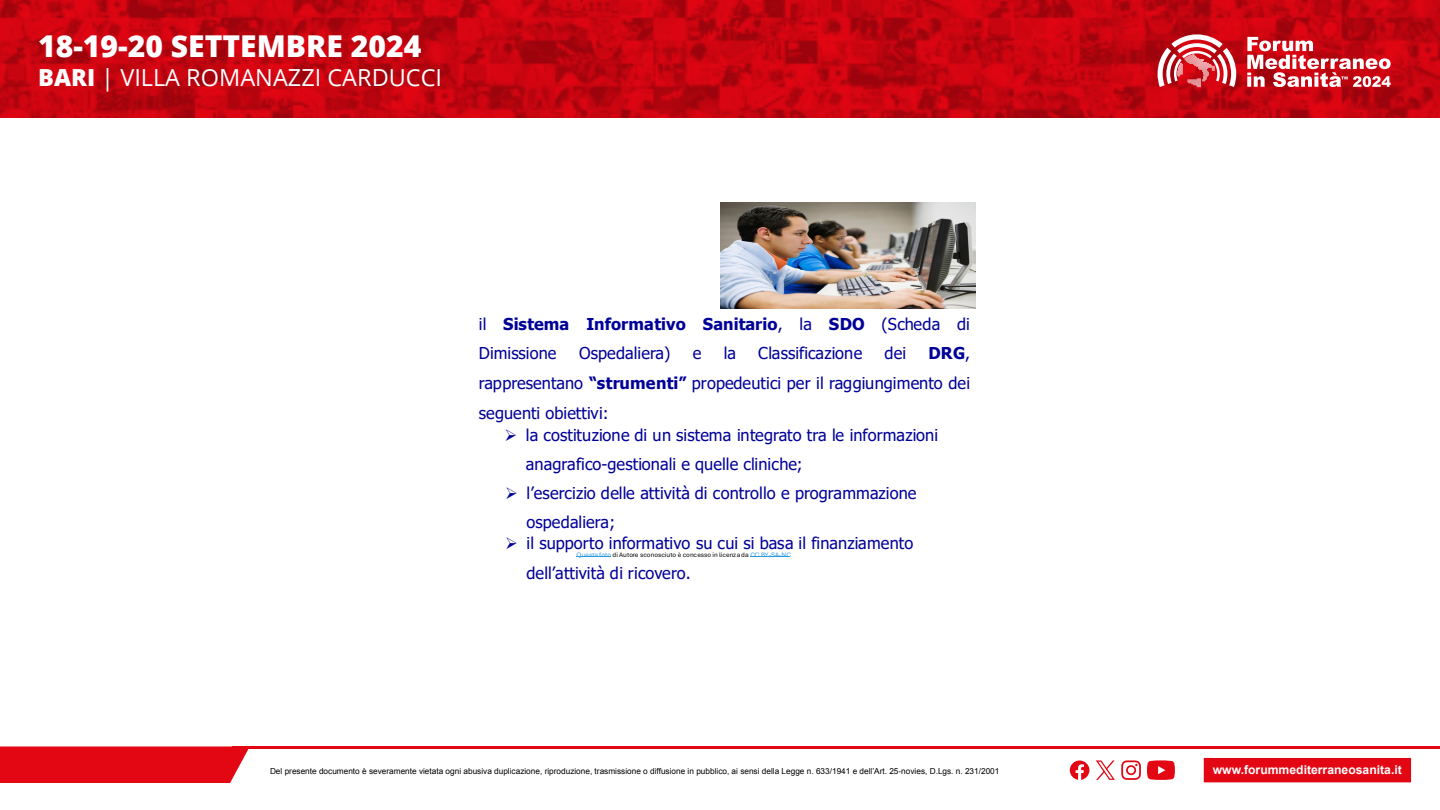
<style>
.page{position:relative;width:1440px;height:810px;background:#fff}
.page>*{position:absolute;margin:0;border:0;box-sizing:border-box;transform-origin:0 0}
.t1{font:800 30.08px "Open Sans";color:#fff}
.t2{font:23.55px "Open Sans";color:#fff}
.t3{font:16.35px/29.8px "Tahoma";letter-spacing:.005em;color:#009}
.t4{font:700 16.35px/29.2px "Tahoma";letter-spacing:.005em;color:#009}
.t5{font:700 12.15px "Arial";color:#fff}
.t6{font:8.25px "Arial";color:#000}
.t7{font:6.75px "Aptos";letter-spacing:.01em;color:#000}
.s1{font-weight:800}
.s2{font-weight:400}
.s3{font-weight:700}
.s4{color:#2998e3}
</style>
<div class="page">
<div style="left:0;top:746px;width:249px;height:37px;background:#e30613"></div>
<hr style="left:232px;top:746px;width:1208px;height:3px;background:#e30613">
<div style="left:1203px;top:757px;width:209px;height:27px;background:#e30613;border:1px solid #fff"></div>
<svg style="left:1121px;top:760px;width:20px;height:20px"></svg>
<svg style="left:1147px;top:760px;width:28px;height:20px"></svg>
<svg style="left:1070px;top:761px;width:19px;height:19px"></svg>
<svg style="left:1096px;top:760px;width:19px;height:20px"></svg>
<svg style="left:0;top:0;width:1440px;height:117px;background:#c2040f"></svg>
<svg style="left:1158px;top:34px;width:78px;height:53px"></svg>
<svg style="left:1247px;top:37px;width:144px;height:50px"></svg>
<img style="left:720px;top:202px;width:255px;height:107px">
<hr style="left:577px;top:557px;width:34px;height:1px;background:#2998e3">
<hr style="left:750px;top:557px;width:40px;height:1px;background:#2998e3">
<h1 class="t1" style="left:38px;top:24px;width:385px">18-19-20 SETTEMBRE 2024</h1>
<h2 class="t2" style="left:38px;top:62px;width:406px"><span class="s1">BARI</span> | VILLA ROMANAZZI CARDUCCI</h2>
<p class="t4" style="left:479px;top:310px;width:493px"><span class="s2">il</span> Sistema Informativo Sanitario<span class="s2">, la</span> SDO <span class="s2">(Scheda di<br>Dimissione</span></p>
<p class="t3" style="left:579px;top:339px;width:93px">Ospedaliera)</p>
<p class="t3" style="left:693px;top:339px;width:10px">e</p>
<p class="t3" style="left:724px;top:339px;width:14px">la</p>
<p class="t3" style="left:758px;top:339px;width:106px">Classificazione</p>
<p class="t3" style="left:885px;top:339px;width:23px">dei</p>
<p class="t3" style="left:479px;top:339px;width:493px;text-align:justify;text-indent:450px"><span class="s3">DRG</span>, rappresentano <span class="s3">“strumenti”</span> propedeutici per il raggiungimento dei seguenti obiettivi:</p>
<p class="t3" style="left:526px;top:421px;width:414px;line-height:29.3px;text-indent:-22px">➢ la costituzione di un sistema integrato tra le informazioni anagrafico-gestionali e quelle cliniche;</p>
<p class="t3" style="left:527px;top:479px;width:391px;line-height:29.3px;text-indent:-22px">➢ l’esercizio delle attività di controllo e programmazione ospedaliera;</p>
<p class="t3" style="left:527px;top:530px;width:388px;line-height:29.2px;text-indent:-22px">➢ il supporto informativo su cui si basa il finanziamento dell’attività di ricovero.</p>
<p class="t7" style="left:577px;top:550px;width:216px"><span class="s4">Questa foto</span> di Autore sconosciuto è concesso in licenza da <span class="s4">CC BY-SA-NC</span></p>
<p class="t6" style="left:270px;top:766px;width:731px">Del presente documento è severamente vietata ogni abusiva duplicazione, riproduzione, trasmissione o diffusione in pubblico, ai sensi della Legge n. 633/1941 e dell’Art. 25-novies, D.Lgs. n. 231/2001</p>
<p class="t5" style="left:1213px;top:762px;width:191px">www.forummediterraneosanita.it</p>
</div>
